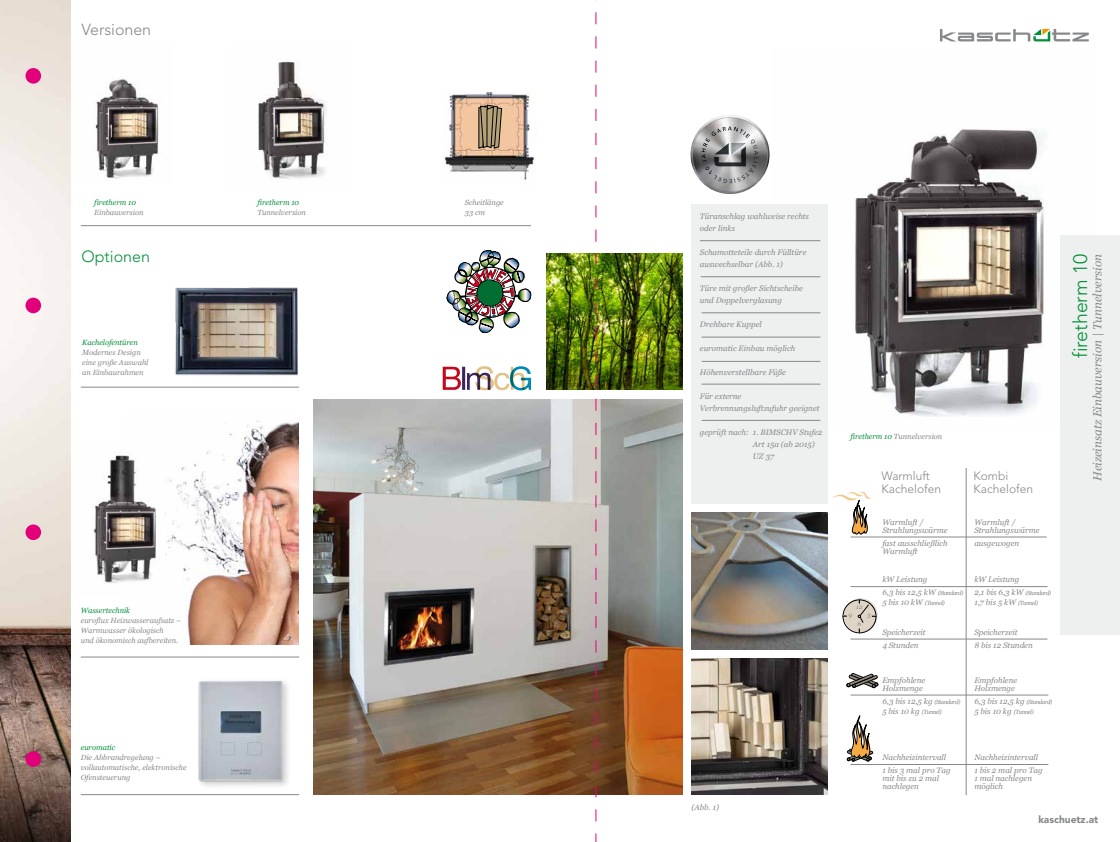
<style>
.page{position:relative;width:1120px;height:842px;background:#fff}
.page>*{position:absolute;margin:0;border:0;box-sizing:border-box;transform-origin:0 0}
.t1{font:300 19.5px "Avenir";color:#009037}
.t2{font:300 16px "Avenir";color:#87888a}
.t3{font:300 16px "Avenir";color:#009037}
.t4{font:300 12px/13px "Avenir";color:#87888a}
.t5{font:italic 11.7px "Georgia";color:#87888a}
.t6{font:900 10.1px "Avenir";color:#87888a}
.t7{font:italic 8px/8px "Georgia";color:#87888a}
.t8{font:italic 7.5px/10px "Georgia";color:#87888a}
.t9{font:italic 7.5px "Georgia";color:#009037}
.t10{font:italic 6.4px "Georgia";color:#87888a}
.s1{color:#009037}
.s2{font-size:6px}
</style>
<div class="page">
<img style="left:443px;top:93px;width:92px;height:87px">
<img style="left:95px;top:79px;width:64px;height:100px">
<img style="left:827px;top:128px;width:218px;height:300px">
<svg style="left:478px;top:104px;width:24px;height:45px"></svg>
<img style="left:313px;top:399px;width:369px;height:395px">
<div style="left:1060px;top:235px;width:60px;height:400px;background:#eeefef"></div>
<hr style="left:81px;top:225px;width:450px;height:1px;background:#87888a">
<img style="left:447px;top:250px;width:84px;height:83px">
<svg style="left:443px;top:366px;width:88px;height:24px"></svg>
<img style="left:691px;top:658px;width:136px;height:136px">
<img style="left:546px;top:254px;width:136px;height:136px">
<img style="left:691px;top:512px;width:136px;height:137px">
<img style="left:690px;top:115px;width:79px;height:79px;border-radius:40px">
<div style="left:700px;top:138px;width:11px;height:25px;background:#485258;opacity:.75"></div>
<div style="left:713px;top:139px;width:46px;height:45px;background:#485258;opacity:.75"></div>
<svg style="left:701px;top:126px;width:57px;height:57px"></svg>
<div style="left:713px;top:143px;width:33px;height:24px;background:#485258;opacity:.75"></div>
<img style="left:258px;top:61px;width:70px;height:118px">
<hr style="left:81px;top:387px;width:218px;height:1px;background:#87888a">
<img style="left:175px;top:287px;width:123px;height:89px">
<hr style="left:81px;top:657px;width:218px;height:1px;background:#87888a">
<img style="left:165px;top:421px;width:133px;height:224px">
<div style="left:196px;top:678px;width:96px;height:112px;background:#fbfbfb"></div>
<img style="left:198px;top:681px;width:89px;height:104px">
<hr style="left:81px;top:794px;width:218px;height:1px;background:#87888a">
<hr style="left:850px;top:537px;width:196px;height:1px;background:#87888a">
<hr style="left:850px;top:586px;width:197px;height:1px;background:#87888a">
<hr style="left:850px;top:639px;width:197px;height:1px;background:#87888a">
<hr style="left:850px;top:695px;width:198px;height:1px;background:#87888a">
<hr style="left:850px;top:764px;width:198px;height:1px;background:#87888a">
<svg style="left:846px;top:673px;width:32px;height:15px"></svg>
<svg style="left:847px;top:715px;width:26px;height:47px"></svg>
<svg style="left:831px;top:491px;width:40px;height:43px"></svg>
<div style="left:843px;top:598px;width:34px;height:34px;background:#dfd5c7;border-radius:50%"></div>
<div style="left:843px;top:600px;width:33px;height:33px;border:1px solid #000;border-radius:50%"></div>
<svg style="left:858px;top:599px;width:18px;height:34px"></svg>
<hr style="left:966px;top:468px;width:1px;height:327px;background:#87888a">
<div style="left:691px;top:204px;width:136px;height:300px;background:#eeefef"></div>
<hr style="left:700px;top:241px;width:120px;height:1px;background:#87888a">
<hr style="left:701px;top:277px;width:119px;height:1px;background:#87888a">
<hr style="left:701px;top:313px;width:119px;height:1px;background:#87888a">
<hr style="left:701px;top:361px;width:119px;height:1px;background:#87888a">
<hr style="left:701px;top:384px;width:119px;height:1px;background:#87888a">
<hr style="left:701px;top:420px;width:119px;height:1px;background:#87888a">
<hr style="left:701px;top:337px;width:119px;height:1px;background:#87888a">
<svg style="left:940px;top:29px;width:149px;height:12px"></svg>
<img style="left:0;top:0;width:71px;height:842px">
<img style="left:92px;top:455px;width:64px;height:129px">
<svg style="left:595px;top:0;width:1px;height:842px"></svg>
<div style="left:26px;top:68px;width:15px;height:16px;background:#e2007a;border-radius:50%"></div>
<div style="left:26px;top:298px;width:15px;height:15px;background:#e2007a;border-radius:50%"></div>
<div style="left:26px;top:524px;width:15px;height:16px;background:#e2007a;border-radius:50%"></div>
<div style="left:26px;top:751px;width:15px;height:16px;background:#e2007a;border-radius:50%"></div>
<h2 class="t2" style="left:81px;top:20px;width:71px">Versionen</h2>
<p class="t9" style="left:94px;top:198px;width:43px">firetherm 10</p>
<p class="t8" style="left:94px;top:207px;width:51px">Einbauversion</p>
<h2 class="t3" style="left:81px;top:247px;width:70px">Optionen</h2>
<p class="t9" style="left:82px;top:338px;width:57px">Kachelofentüren</p>
<p class="t8" style="left:82px;top:348px;width:68px">Modernes Design eine große Auswahl an Einbaurahmen</p>
<p class="t9" style="left:257px;top:198px;width:43px">firetherm 10</p>
<p class="t8" style="left:257px;top:207px;width:50px">Tunnelversion</p>
<p class="t8" style="left:465px;top:197px;width:40px">Scheitlänge<br>33 cm</p>
<p class="t9" style="left:81px;top:606px;width:51px">Wassertechnik</p>
<p class="t8" style="left:81px;top:615px;width:102px">euroflux Heizwasseraufsatz –<br>Warmwasser ökologisch<br>und ökonomisch aufbereiten.</p>
<p class="t9" style="left:81px;top:743px;width:36px">euromatic</p>
<p class="t8" style="left:81px;top:753px;width:107px">Die Abbrandregelung – vollautomatische, elektronische<br>Ofensteuerung</p>
<p class="t7" style="left:700px;top:210px;width:111px;line-height:12px">Türanschlag wahlweise rechts oder links</p>
<p class="t7" style="left:700px;top:246px;width:108px;line-height:12px">Schamotteteile durch Fülltüre auswechselbar (Abb. 1)</p>
<p class="t7" style="left:700px;top:282px;width:105px;line-height:12px">Türe mit großer Sichtscheibe und Doppelverglasung</p>
<p class="t7" style="left:700px;top:320px;width:63px">Drehbare Kuppel</p>
<p class="t7" style="left:700px;top:344px;width:97px">euromatic Einbau möglich</p>
<p class="t7" style="left:700px;top:368px;width:88px">Höhenverstellbare Füße</p>
<p class="t7" style="left:700px;top:390px;width:121px;line-height:12px">Für externe<br>Verbrennungsluftzufuhr geeignet</p>
<p class="t7" style="left:753px;top:426px;width:71px;line-height:12px;text-indent:-53px">geprüft nach: 1. BIMSCHV Stufe2<br>Art 15a (ab 2015)<br>UZ 37</p>
<p class="t7" style="left:691px;top:803px;width:29px">(Abb. 1)</p>
<p class="t8" style="left:850px;top:431px;width:93px"><span class="s1">firetherm 10</span> Tunnelversion</p>
<p class="t10" style="left:856px;top:604px;width:8px">12</p>
<p class="t10" style="left:848px;top:611px;width:5px">9</p>
<p class="t10" style="left:867px;top:611px;width:5px">3</p>
<p class="t10" style="left:857px;top:620px;width:5px">6</p>
<h3 class="t4" style="left:881px;top:470px;width:61px">Warmluft<br>Kachelofen</h3>
<p class="t7" style="left:882px;top:518px;width:67px">Warmluft /<br>Strahlungswärme</p>
<p class="t7" style="left:882px;top:539px;width:67px">fast ausschließlich<br>Warmluft</p>
<p class="t7" style="left:882px;top:573px;width:83px;line-height:13px">kW Leistung<br>6,3 bis 12,5 kW <span class="s2">(Standard)</span></p>
<p class="t7" style="left:882px;top:599px;width:64px">5 bis 10 kW <span class="s2">(Tunnel)</span></p>
<p class="t7" style="left:882px;top:625px;width:45px;line-height:13px">Speicherzeit<br>4 Stunden</p>
<p class="t7" style="left:882px;top:676px;width:44px">Empfohlene<br>Holzmenge</p>
<p class="t7" style="left:882px;top:696px;width:79px;line-height:10px">6,3 bis 12,5 kg <span class="s2">(Standard)<br></span>5 bis 10 kg <span class="s2">(Tunnel)</span></p>
<p class="t7" style="left:882px;top:751px;width:70px;line-height:13px">Nachheizintervall<br>1 bis 3 mal pro Tag</p>
<p class="t7" style="left:882px;top:774px;width:58px">mit bis zu 2 mal nachlegen</p>
<h3 class="t4" style="left:973px;top:470px;width:61px">Kombi<br>Kachelofen</h3>
<p class="t7" style="left:974px;top:518px;width:67px">Warmluft /<br>Strahlungswärme</p>
<p class="t7" style="left:974px;top:539px;width:46px">ausgewogen</p>
<p class="t7" style="left:974px;top:573px;width:78px;line-height:13px">kW Leistung<br>2,1 bis 6,3 kW <span class="s2">(Standard)</span></p>
<p class="t7" style="left:974px;top:599px;width:65px">1,7 bis 5 kW <span class="s2">(Tunnel)</span></p>
<p class="t7" style="left:974px;top:625px;width:60px;line-height:13px">Speicherzeit<br>8 bis 12 Stunden</p>
<p class="t7" style="left:974px;top:676px;width:44px">Empfohlene<br>Holzmenge</p>
<p class="t7" style="left:974px;top:696px;width:79px;line-height:10px">6,3 bis 12,5 kg <span class="s2">(Standard)<br></span>5 bis 10 kg <span class="s2">(Tunnel)</span></p>
<p class="t7" style="left:974px;top:751px;width:70px;line-height:13px">Nachheizintervall<br>1 bis 2 mal pro Tag</p>
<p class="t7" style="left:974px;top:774px;width:59px">1 mal nachlegen möglich</p>
<h1 class="t1" style="left:1069px;top:358px;width:106px;rotate:-90deg">firetherm 10</h1>
<h3 class="t5" style="left:1090px;top:481px;width:228px;rotate:-90deg">Heizeinsatz Einbauversion | Tunnelversion</h3>
<p class="t6" style="left:1038px;top:813px;width:61px">kaschuetz.at</p>
</div>
